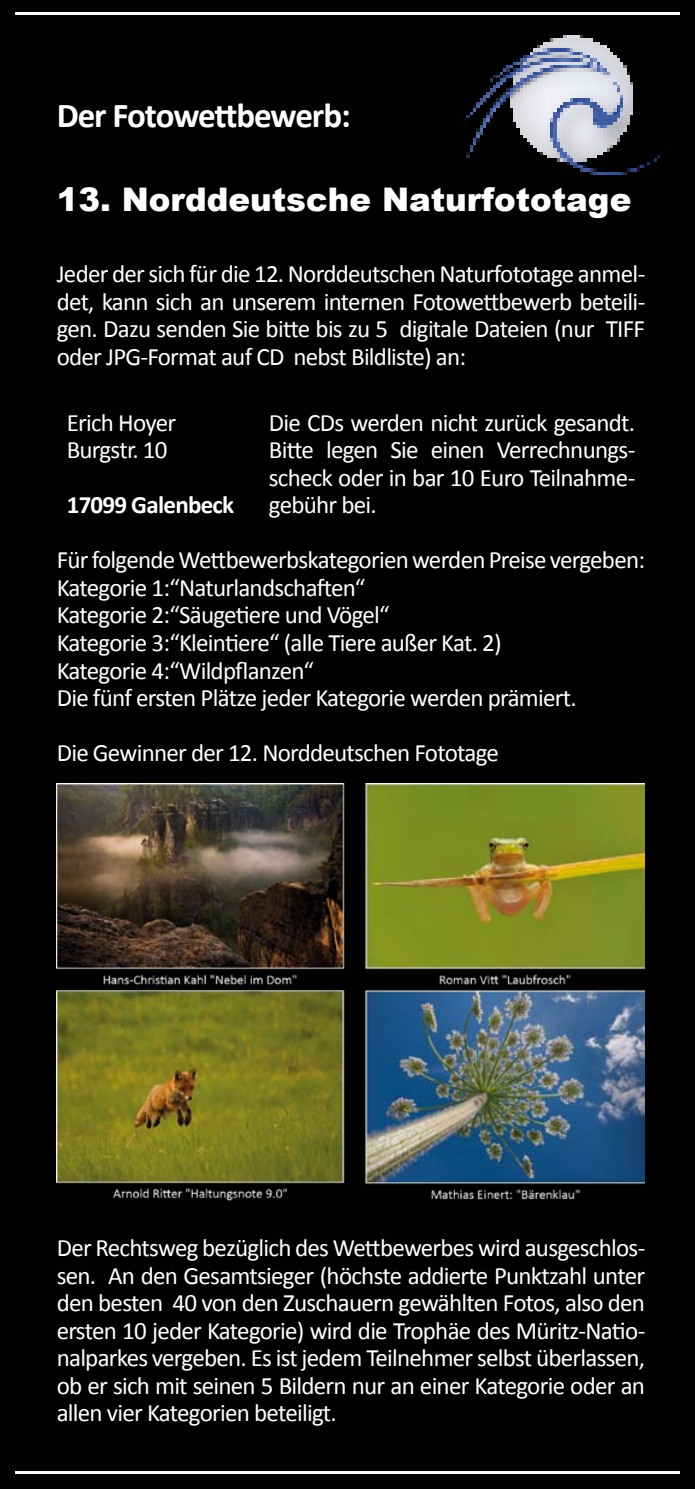
<style>
.page{position:relative;width:695px;height:1489px;background:#fff}
.page>*{position:absolute;margin:0;border:0;box-sizing:border-box;transform-origin:0 0}
.t1{font:700 35px "Calibri";letter-spacing:-.03em;color:#fff}
.t2{font:900 32.5px "Arial";color:#fff}
.t3{font:25px/27.5px "Calibri";letter-spacing:-.03em;color:#fff;text-align:justify}
.t4{font:700 25px "Calibri";letter-spacing:-.03em;color:#fff}
</style>
<div class="page">
<div style="left:0;top:0;width:694px;height:1488px;background:#010101"></div>
<img style="left:57px;top:784px;width:587px;height:420px">
<h1 class="t1" style="left:57px;top:94px;width:295px">Der Fotowettbewerb:</h1>
<h2 class="t2" style="left:57px;top:176px;width:576px">13. Norddeutsche Naturfototage</h2>
<p class="t3" style="left:57px;top:259px;width:590px">Jeder der sich für die 12. Norddeutschen Naturfototage anmel&shy;det, kann sich an unserem internen Fotowettbewerb beteili&shy;gen. Dazu senden Sie bitte bis zu 5 digitale Dateien (nur TIFF oder JPG-Format auf CD nebst Bildliste) an:</p>
<p class="t3" style="left:269px;top:407px;width:368px">Die CDs werden nicht zurück gesandt.<br>Bitte legen Sie einen Verrechnungs&shy;scheck oder in bar 10 Euro Teilnahme&shy;gebühr bei.</p>
<p class="t3" style="left:57px;top:545px;width:589px;text-align:left">Für folgende Wettbewerbskategorien werden Preise vergeben:<br>Kategorie 1:“Naturlandschaften“<br>Kategorie 2:“Säugetiere und Vögel“<br>Kategorie 3:“Kleintiere“ (alle Tiere außer Kat. 2)<br>Kategorie 4:“Wildpflanzen“<br>Die fünf ersten Plätze jeder Kategorie werden prämiert.</p>
<p class="t3" style="left:57px;top:737px;width:443px">Die Gewinner der 12. Norddeutschen Fototage</p>
<p class="t3" style="left:67px;top:407px;width:111px">Erich Hoyer<br>Burgstr. 10</p>
<p class="t4" style="left:67px;top:489px;width:169px">17099 Galenbeck</p>
<p class="t3" style="left:57px;top:1232px;width:590px">Der Rechtsweg bezüglich des Wettbewerbes wird ausgeschlos&shy;sen. An den Gesamtsieger (höchste addierte Punktzahl unter den besten 40 von den Zuschauern gewählten Fotos, also den ersten 10 jeder Kategorie) wird die Trophäe des Müritz-Natio&shy;nalparkes vergeben. Es ist jedem Teilnehmer selbst überlassen, ob er sich mit seinen 5 Bildern nur an einer Kategorie oder an allen vier Kategorien beteiligt.</p>
</div>
